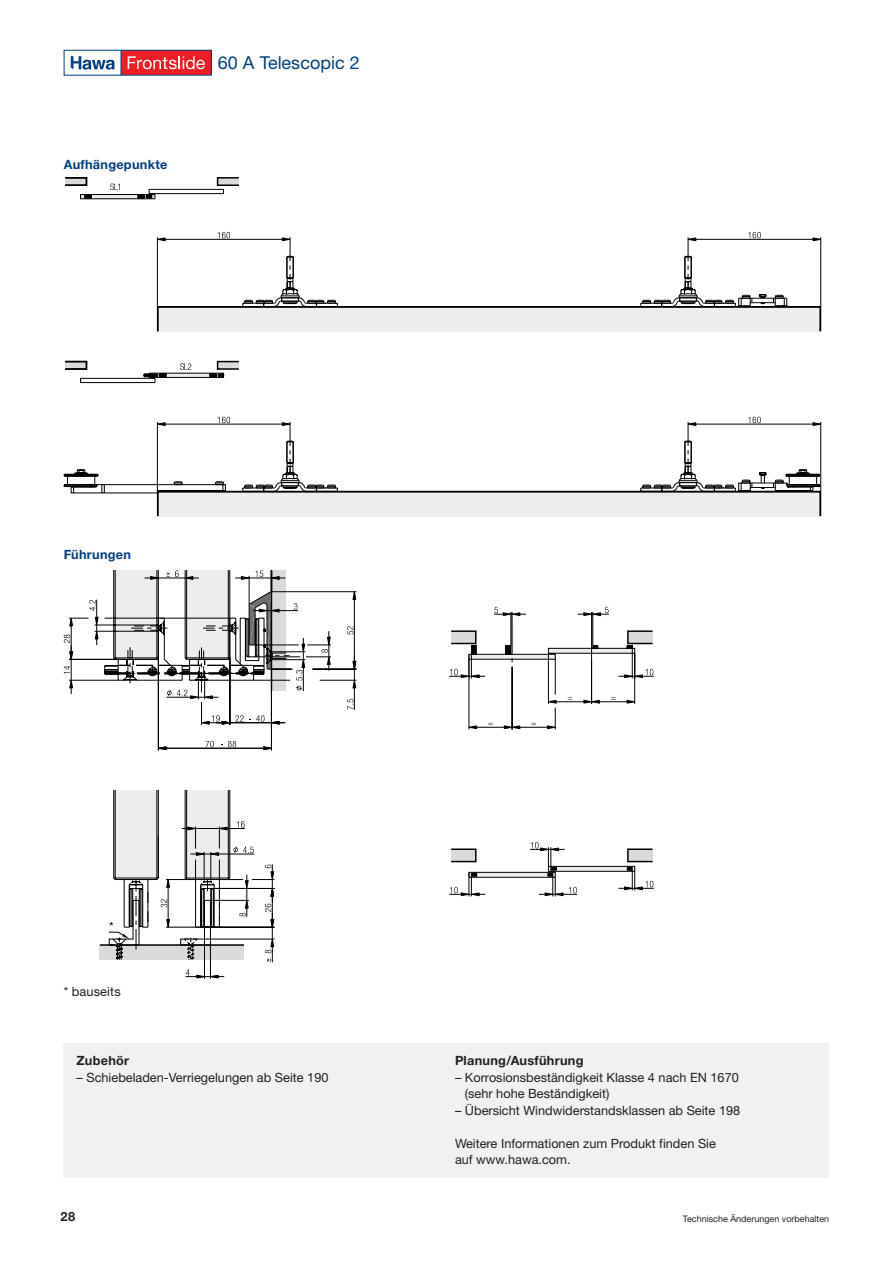
<style>
.page{position:relative;width:893px;height:1263px;background:#fff}
.page>*{position:absolute;margin:0;border:0;box-sizing:border-box;transform-origin:0 0}
._00_Produktname{font:17.85px "Helvetica Neue LT Std";color:#01407c}
._06_Box_Text{font:12.75px/16.5px "Helvetica Neue LT Std";color:#231f20}
._06_Box_Titel{font:700 12.75px "Helvetica Neue LT Std";letter-spacing:.02em;color:#231f20}
._02_Zwischentitel{font:700 12.75px "Helvetica Neue LT Std";letter-spacing:.02em;color:#01407c}
._03_Text_normal{font:12.75px "Helvetica Neue LT Std";letter-spacing:.01em;color:#231f20}
.t1{font:9px "Helvetica Neue LT Std";color:#231f20}
</style>
<div class="page">
<svg style="left:64px;top:50px;width:148px;height:25px"></svg>
<div style="left:158px;top:307px;width:662px;height:24px;background:#ededed"></div>
<div style="left:158px;top:492px;width:662px;height:24px;background:#ededed"></div>
<hr style="left:820px;top:237px;width:1px;height:70px;background:#000">
<hr style="left:157px;top:422px;width:1px;height:70px;background:#000">
<hr style="left:158px;top:306px;width:662px;height:1px;background:#000">
<hr style="left:158px;top:307px;width:662px;height:1px;background:#000">
<svg style="left:820px;top:307px;width:1px;height:24px"></svg>
<hr style="left:158px;top:491px;width:662px;height:1px;background:#000">
<hr style="left:158px;top:492px;width:662px;height:1px;background:#000">
<svg style="left:64px;top:469px;width:162px;height:47px"></svg>
<svg style="left:812px;top:237px;width:9px;height:4px"></svg>
<svg style="left:640px;top:232px;width:147px;height:74px"></svg>
<hr style="left:696px;top:239px;width:117px;height:1px;background:#000">
<svg style="left:640px;top:417px;width:181px;height:99px"></svg>
<hr style="left:696px;top:424px;width:117px;height:1px;background:#000">
<svg style="left:156px;top:422px;width:10px;height:4px"></svg>
<svg style="left:242px;top:422px;width:96px;height:69px"></svg>
<svg style="left:218px;top:417px;width:12px;height:6px"></svg>
<hr style="left:165px;top:424px;width:117px;height:1px;background:#000">
<svg style="left:65px;top:177px;width:273px;height:206px"></svg>
<div style="left:628px;top:631px;width:24px;height:12px;background:#dadada"></div>
<div style="left:628px;top:849px;width:24px;height:12px;background:#dadada"></div>
<svg style="left:73px;top:591px;width:562px;height:387px"></svg>
<div style="left:627px;top:630px;width:26px;height:14px;border:1px solid #000"></div>
<div style="left:450px;top:630px;width:26px;height:14px;border:1px solid #000"></div>
<div style="left:627px;top:848px;width:26px;height:14px;border:1px solid #000"></div>
<div style="left:450px;top:848px;width:26px;height:14px;border:1px solid #000"></div>
<svg style="left:466px;top:723px;width:92px;height:6px"></svg>
<svg style="left:494px;top:607px;width:32px;height:9px"></svg>
<svg style="left:578px;top:607px;width:31px;height:9px"></svg>
<svg style="left:545px;top:697px;width:91px;height:7px"></svg>
<svg style="left:449px;top:645px;width:205px;height:33px"></svg>
<svg style="left:530px;top:842px;width:35px;height:9px"></svg>
<svg style="left:449px;top:866px;width:205px;height:30px"></svg>
<svg style="left:321px;top:631px;width:10px;height:40px"></svg>
<svg style="left:347px;top:655px;width:9px;height:55px"></svg>
<svg style="left:352px;top:591px;width:4px;height:9px"></svg>
<svg style="left:347px;top:626px;width:6px;height:8px"></svg>
<hr style="left:354px;top:599px;width:1px;height:62px;background:#000">
<svg style="left:64px;top:617px;width:9px;height:77px"></svg>
<svg style="left:186px;top:969px;width:38px;height:10px"></svg>
<svg style="left:89px;top:570px;width:216px;height:392px"></svg>
<div style="left:64px;top:1043px;width:765px;height:135px;background:#f0f1f2"></div>
<p class="_02_Zwischentitel" style="left:64px;top:156px;width:105px">Aufhängepunkte</p>
<p class="_00_Produktname" style="left:218px;top:52px;width:143px">60 A Telescopic 2</p>
<p class="_02_Zwischentitel" style="left:64px;top:547px;width:69px">Führungen</p>
<p class="_03_Text_normal" style="left:64px;top:984px;width:59px">* bauseits</p>
<p class="_06_Box_Titel" style="left:77px;top:1052px;width:54px">Zubehör</p>
<p class="_06_Box_Text" style="left:77px;top:1068px;width:253px">– Schiebeladen-Verriegelungen ab Seite 190</p>
<p class="_06_Box_Titel" style="left:455px;top:1052px;width:130px">Planung/Ausführung</p>
<p class="_06_Box_Text" style="left:465px;top:1068px;width:275px;text-indent:-10px">– Korrosionsbeständigkeit Klasse 4 nach EN 1670 (sehr hohe Beständigkeit)</p>
<p class="_06_Box_Text" style="left:455px;top:1101px;width:287px">– Übersicht Windwiderstandsklassen ab Seite 198</p>
<p class="_06_Box_Text" style="left:455px;top:1134px;width:262px">Weitere Informationen zum Produkt finden Sie auf www.hawa.com.</p>
<p class="_06_Box_Titel" style="left:61px;top:1208px;width:16px">28</p>
<p class="t1" style="left:683px;top:1213px;width:148px">Technische Änderungen vorbehalten</p>
</div>
